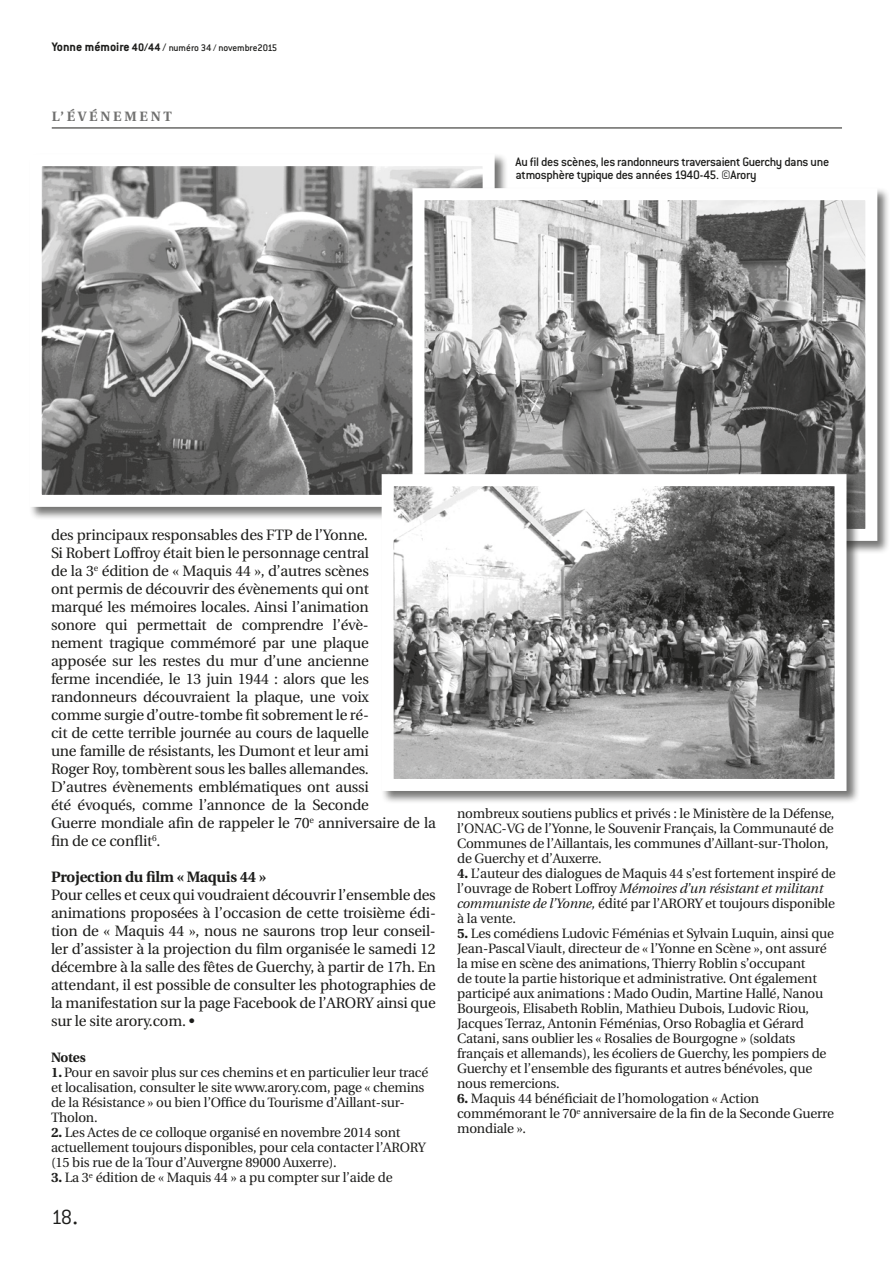
<style>
.page{position:relative;width:893px;height:1263px;background:#fff}
.page>*{position:absolute;margin:0;border:0;box-sizing:border-box;transform-origin:0 0}
.t1{font:300 22.5px "Conduit ITC";color:#1d1d1b}
.t2{font:15px/18px "Utopia";letter-spacing:-.015em;color:#1d1d1b}
.t3{font:700 15px "Utopia";letter-spacing:-.015em;color:#1d1d1b}
.t4{font:13.5px/15px "Utopia";letter-spacing:-.015em;color:#1d1d1b}
.t5{font:500 13.5px/13.5px "Conduit ITC";letter-spacing:-.03em;color:#1d1d1b}
.t6{font:700 13.5px "Utopia";letter-spacing:.2em;color:#70706f}
.t7{font:700 13.5px "Utopia";color:#1d1d1b}
.t8{font:500 10.5px "Conduit ITC";letter-spacing:-.015em;color:#1d1d1b}
.s1{font-weight:700;font-size:13.5px}
.s2{font-weight:700;font-size:12px}
.s3{font-size:12px}
.s4{font-weight:700}
.s5{font-size:30px}
.s6{font-style:italic}
</style>
<div class="page">
<hr style="left:52px;top:128px;width:790px;height:1px;background:#1d1d1b">
<div style="left:29px;top:153px;width:479px;height:367px;background:#1d1d1b;opacity:.6"></div>
<img style="left:43px;top:167px;width:439px;height:327px">
<div style="left:30px;top:154px;width:465px;height:353px;border:12px solid #fff"></div>
<div style="left:411px;top:187px;width:479px;height:367px;background:#1d1d1b;opacity:.6"></div>
<img style="left:425px;top:201px;width:439px;height:327px">
<div style="left:412px;top:188px;width:465px;height:353px;border:12px solid #fff"></div>
<div style="left:381px;top:473px;width:478px;height:331px;background:#1d1d1b;opacity:.6"></div>
<img style="left:395px;top:487px;width:438px;height:291px">
<div style="left:382px;top:474px;width:464px;height:317px;border:12px solid #fff"></div>
<p class="t8" style="left:52px;top:42px;width:227px"><span class="s1">Yonne mémoire</span> <span class="s2">40/44</span> <span class="s3">/</span> numéro 34 / novembre2015</p>
<p class="t6" style="left:52px;top:108px;width:121px">l’événement</p>
<p class="t5" style="left:516px;top:154px;width:315px">Au fil des scènes, les randonneurs traversaient Guerchy dans une atmosphère typique des années 1940-45. ©Arory</p>
<p class="t2" style="left:51px;top:526px;width:386px">des principaux responsables des FTP de l’Yonne.<br>Si Robert Loffroy était bien le personnage central<br>de la 3<sup>e</sup> édition de « Maquis 44 », d’autres scènes<br>ont permis de découvrir des évènements qui ont<br>marqué les mémoires locales. Ainsi l’animation<br>sonore qui permettait de comprendre l’évè-<br>nement tragique commémoré par une plaque<br>apposée sur les restes du mur d’une ancienne<br>ferme incendiée, le 13 juin 1944 : alors que les randonneurs découvraient la plaque, une voix<br>comme surgie d’outre-tombe fit sobrement le ré-<br>cit de cette terrible journée au cours de laquelle<br>une famille de résistants, les Dumont et leur ami<br>Roger Roy, tombèrent sous les balles allemandes.<br>D’autres évènements emblématiques ont aussi<br>été évoqués, comme l’annonce de la Seconde<br>Guerre mondiale afin de rappeler le 70<sup>e</sup> anniversaire de la fin de ce conflit<sup>6</sup>.</p>
<p class="t3" style="left:51px;top:868px;width:217px">Projection du film « Maquis 44 »</p>
<p class="t2" style="left:51px;top:886px;width:386px;text-align:justify">Pour celles et ceux qui voudraient découvrir l’ensemble des animations proposées à l’occasion de cette troisième édi&shy;tion de « Maquis 44 », nous ne saurons trop leur conseil&shy;ler d’assister à la projection du film organisée le samedi 12 décembre à la salle des fêtes de Guerchy, à partir de 17h. En attendant, il est possible de consulter les photographies de la manifestation sur la page Facebook de l’ARORY ainsi que sur le site arory.com. •</p>
<p class="t7" style="left:51px;top:1050px;width:36px">Notes</p>
<p class="t4" style="left:51px;top:1065px;width:379px"><span class="s4">1.</span> Pour en savoir plus sur ces chemins et en particulier leur tracé et localisation, consulter le site www.arory.com, page « chemins de la Résistance » ou bien l’Office du Tourisme d’Aillant-sur-Tholon.</p>
<p class="t4" style="left:51px;top:1125px;width:376px"><span class="s4">2.</span> Les Actes de ce colloque organisé en novembre 2014 sont actuellement toujours disponibles, pour cela contacter l’ARORY (15 bis rue de la Tour d’Auvergne 89000 Auxerre).</p>
<p class="t4" style="left:51px;top:1170px;width:343px"><span class="s4">3.</span> La 3<sup>e</sup> édition de « Maquis 44 » a pu compter sur l’aide de</p>
<h1 class="t1" style="left:51px;top:1205px;width:29px">18<span class="s5">.</span></h1>
<p class="t4" style="left:457px;top:806px;width:379px">nombreux soutiens publics et privés : le Ministère de la Défense, l’ONAC-VG de l’Yonne, le Souvenir Français, la Communauté de Communes de l’Aillantais, les communes d’Aillant-sur-Tholon, de Guerchy et d’Auxerre.</p>
<p class="t4" style="left:457px;top:866px;width:380px"><span class="s4">4.</span> L’auteur des dialogues de Maquis 44 s’est fortement inspiré de l’ouvrage de Robert Loffroy <span class="s6">Mémoires d’un résistant et militant communiste de l’Yonne,</span> édité par l’ARORY et toujours disponible à la vente.</p>
<p class="t4" style="left:457px;top:926px;width:379px"><span class="s4">5.</span> Les comédiens Ludovic Féménias et Sylvain Luquin, ainsi que Jean-Pascal Viault, directeur de « l’Yonne en Scène », ont assuré la mise en scène des animations, Thierry Roblin s’occupant<br>de toute la partie historique et administrative. Ont également participé aux animations : Mado Oudin, Martine Hallé, Nanou Bourgeois, Elisabeth Roblin, Mathieu Dubois, Ludovic Riou, Jacques Terraz, Antonin Féménias, Orso Robaglia et Gérard Catani, sans oublier les « Rosalies de Bourgogne » (soldats français et allemands), les écoliers de Guerchy, les pompiers de Guerchy et l’ensemble des figurants et autres bénévoles, que nous remercions.</p>
<p class="t4" style="left:457px;top:1091px;width:378px"><span class="s4">6.</span> Maquis 44 bénéficiait de l’homologation « Action commémorant le 70<sup>e</sup> anniversaire de la fin de la Seconde Guerre mondiale ».</p>
</div>
